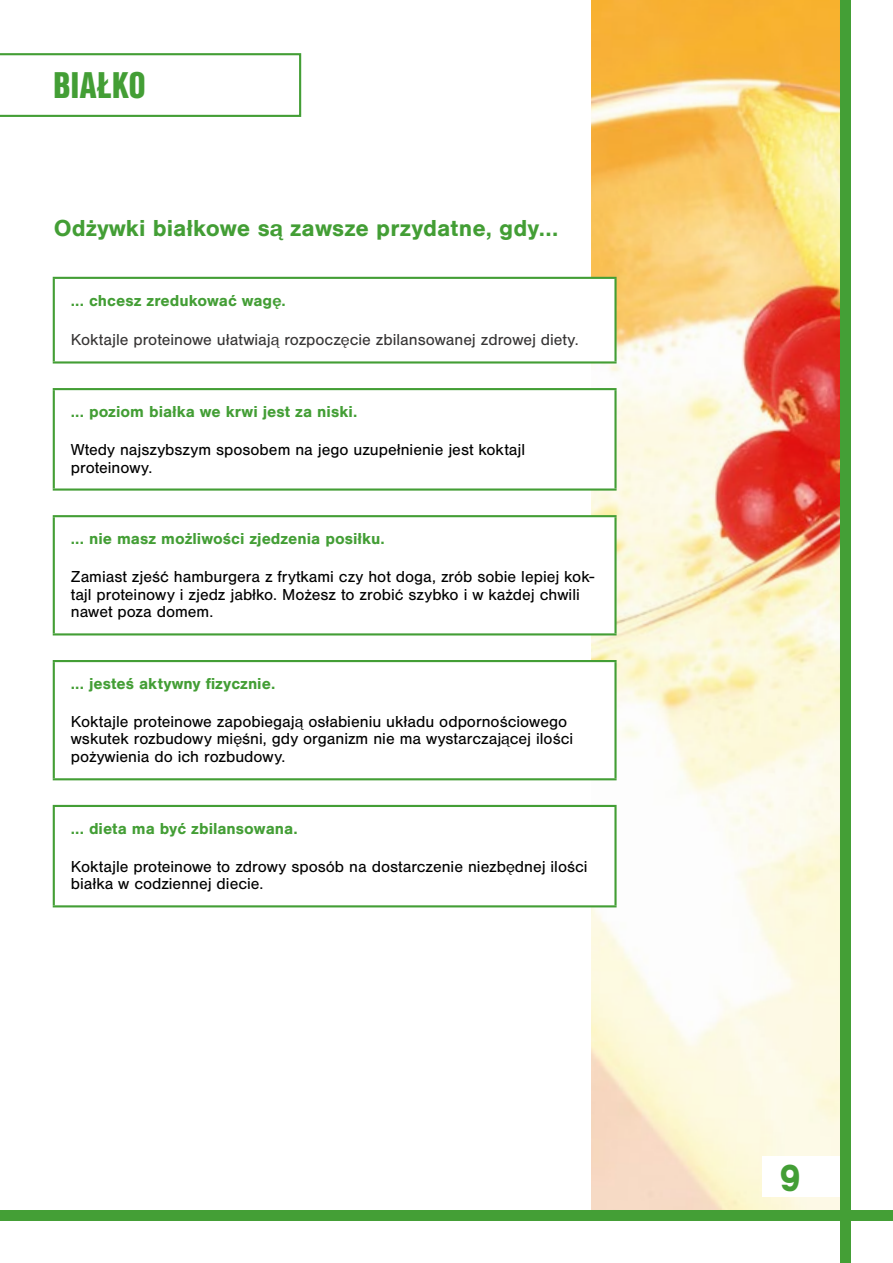
<style>
.page{position:relative;width:893px;height:1263px;background:#fff}
.page>*{position:absolute;margin:0;border:0;box-sizing:border-box;transform-origin:0 0}
.t1{font:700 37.5px "Lunchtype";color:#439e35}
.t2{font:900 36px "Nimbus San Con L";letter-spacing:.01em;color:#439e35}
.t3{font:700 24px "Nimbus San";color:#439e35}
.t4{font:16.5px/17.9px "Nimbus San";color:#000}
.t5{font:700 16.5px "Nimbus San";color:#439e35}
.t6{font:16.5px "Nimbus San";color:#373535}
</style>
<div class="page">
<img style="left:592px;top:0;width:248px;height:1210px">
<svg style="left:54px;top:279px;width:561px;height:626px"></svg>
<hr style="left:53px;top:277px;width:564px;height:2px;background:#439e35">
<hr style="left:53px;top:279px;width:2px;height:82px;background:#439e35">
<hr style="left:614px;top:279px;width:3px;height:82px;background:#439e35">
<hr style="left:53px;top:361px;width:564px;height:2px;background:#439e35">
<hr style="left:53px;top:388px;width:564px;height:2px;background:#439e35">
<hr style="left:53px;top:390px;width:2px;height:98px;background:#439e35">
<hr style="left:614px;top:390px;width:3px;height:98px;background:#439e35">
<hr style="left:53px;top:488px;width:564px;height:3px;background:#439e35">
<hr style="left:53px;top:515px;width:564px;height:2px;background:#439e35">
<hr style="left:53px;top:517px;width:2px;height:116px;background:#439e35">
<hr style="left:614px;top:517px;width:3px;height:116px;background:#439e35">
<hr style="left:53px;top:633px;width:564px;height:2px;background:#439e35">
<hr style="left:53px;top:660px;width:564px;height:2px;background:#439e35">
<hr style="left:53px;top:662px;width:2px;height:116px;background:#439e35">
<hr style="left:614px;top:662px;width:3px;height:116px;background:#439e35">
<hr style="left:53px;top:778px;width:564px;height:2px;background:#439e35">
<hr style="left:53px;top:805px;width:564px;height:2px;background:#439e35">
<hr style="left:53px;top:807px;width:2px;height:98px;background:#439e35">
<hr style="left:614px;top:807px;width:3px;height:98px;background:#439e35">
<hr style="left:53px;top:905px;width:564px;height:2px;background:#439e35">
<svg style="left:0;top:53px;width:301px;height:64px"></svg>
<div style="left:762px;top:1157px;width:81px;height:40px;background:#fff"></div>
<div style="left:840px;top:0;width:10px;height:1263px;background:#449f36"></div>
<div style="left:0;top:1210px;width:893px;height:10px;background:#449f36"></div>
<h2 class="t2" style="left:53px;top:58px;width:94px">BIAŁKO</h2>
<h3 class="t3" style="left:54px;top:215px;width:506px">Odżywki białkowe są zawsze przydatne, gdy...</h3>
<p class="t5" style="left:71px;top:291px;width:217px">... chcesz zredukować wagę.</p>
<p class="t6" style="left:71px;top:331px;width:509px">Koktajle proteinowe ułatwiają rozpoczęcie zbilansowanej zdrowej diety.</p>
<p class="t5" style="left:71px;top:402px;width:288px">... poziom białka we krwi jest za niski.</p>
<p class="t4" style="left:71px;top:441px;width:456px">Wtedy najszybszym sposobem na jego uzupełnienie jest koktajl proteinowy.</p>
<p class="t5" style="left:71px;top:529px;width:316px">... nie masz możliwości zjedzenia posiłku.</p>
<p class="t4" style="left:71px;top:568px;width:525px">Zamiast zjeść hamburgera z frytkami czy hot doga, zrób sobie lepiej kok&shy;tajl proteinowy i zjedz jabłko. Możesz to zrobić szybko i w każdej chwili nawet poza domem.</p>
<p class="t5" style="left:71px;top:674px;width:206px">... jesteś aktywny fizycznie.</p>
<p class="t4" style="left:71px;top:712px;width:504px">Koktajle proteinowe zapobiegają osłabieniu układu odpornościowego wskutek rozbudowy mięśni, gdy organizm nie ma wystarczającej ilości pożywienia do ich rozbudowy.</p>
<p class="t5" style="left:71px;top:819px;width:228px">... dieta ma być zbilansowana.</p>
<p class="t4" style="left:71px;top:857px;width:518px">Koktajle proteinowe to zdrowy sposób na dostarczenie niezbędnej ilości białka w codziennej diecie.</p>
<h1 class="t1" style="left:779px;top:1154px;width:24px">9</h1>
</div>
